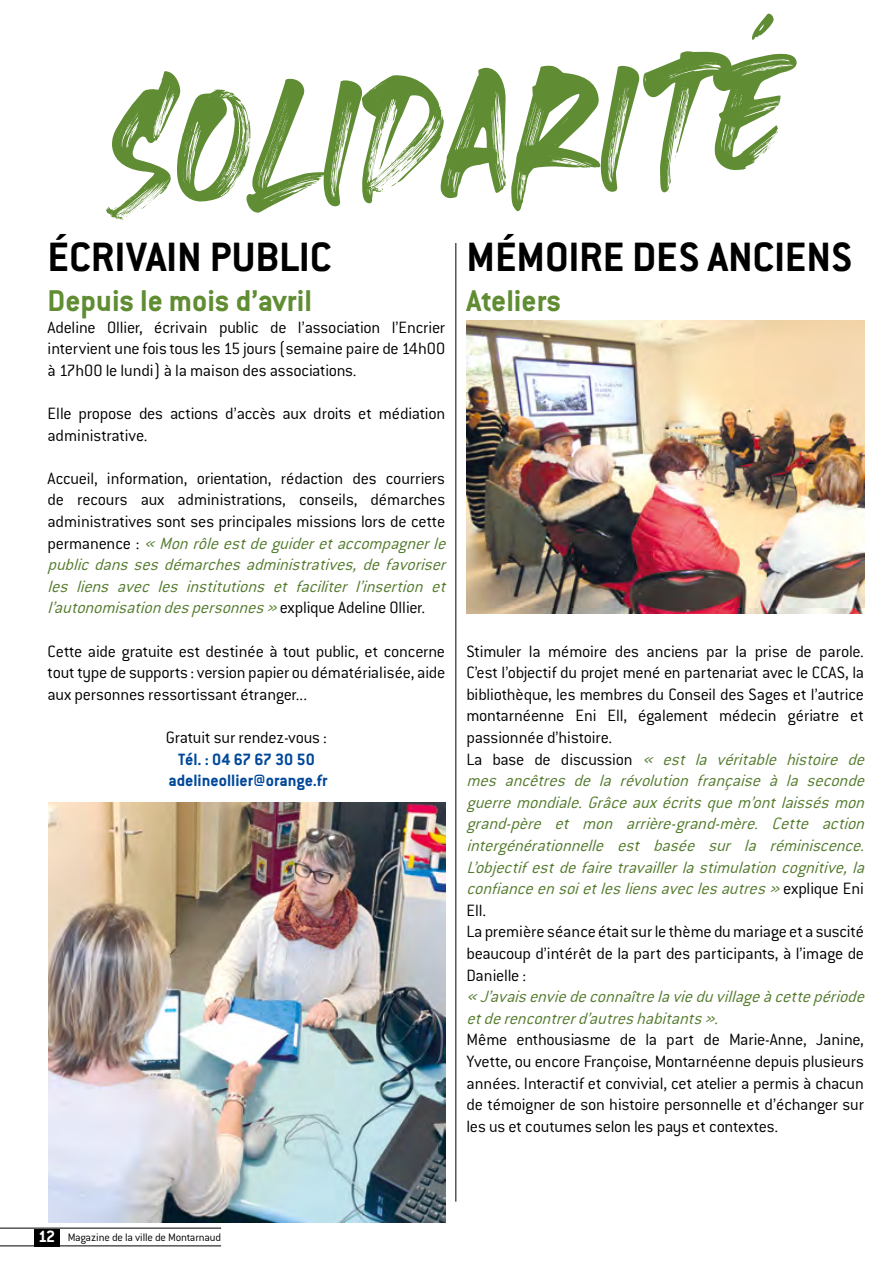
<style>
.page{position:relative;width:893px;height:1263px;background:#fff}
.page>*{position:absolute;margin:0;border:0;box-sizing:border-box;transform-origin:0 0}
.t1{font:247.5px "Heaters";color:#608d33;scale:.94 1}
.t2{font:700 45px "Conduit ITC Std";color:#000}
.t3{font:700 33px "Conduit ITC Std";color:#608d33}
.t4{font:300 18px/21.6px "Conduit ITC Std";letter-spacing:-.01em;color:#000;text-align:justify}
.t5{font:italic 300 18px/21.6px "Conduit ITC Std";color:#537a2c}
.t6{font:700 18px/21.6px "Conduit ITC Std";color:#00489a;text-align:center}
.t7{font:300 12px "Conduit ITC Std";letter-spacing:-.015em;color:#000}
.s1{font-style:italic;color:#537a2c}
.s2{font-weight:700;font-size:18px;color:#fff}
</style>
<div class="page">
<hr style="left:0;top:1228px;width:221px;height:1px;background:#000">
<hr style="left:0;top:1245px;width:221px;height:1px;background:#000">
<div style="left:34px;top:1229px;width:26px;height:18px;background:#000"></div>
<hr style="left:456px;top:243px;width:1px;height:959px;background:#000">
<img style="left:48px;top:803px;width:398px;height:419px">
<img style="left:466px;top:321px;width:398px;height:293px">
<h1 class="t1" style="left:98px;top:49px;width:735px;rotate:-3deg">SOLIDARITÉ</h1>
<h2 class="t2" style="left:48px;top:230px;width:285px">ÉCRIVAIN PUBLIC</h2>
<h3 class="t3" style="left:48px;top:281px;width:266px">Depuis le mois d’avril</h3>
<p class="t4" style="left:48px;top:316px;width:399px">Adeline Ollier, écrivain public de l’association l’Encrier intervient une fois tous les 15 jours (semaine paire de 14h00 à 17h00 le lundi) à la maison des associations.</p>
<p class="t4" style="left:48px;top:402px;width:399px">Elle propose des actions d’accès aux droits et médiation administrative.</p>
<p class="t4" style="left:48px;top:467px;width:405px;text-align:left">Accueil, information, orientation, rédaction des courriers de recours aux administrations, conseils, démarches administratives sont ses principales missions lors de cette p e r m a n e n c e : <span class="s1">«Monrôleestdeguideretaccompagnerle publicdanssesdémarchesadministratives,defavoriser les liens avec les institutions et faciliter l’insertion et l’autonomisationdespersonnes»</span>e x p l i q u e A d e l i n e O l l i e r.</p>
<p class="t4" style="left:48px;top:640px;width:399px">Cette aide gratuite est destinée à tout public, et concerne tout type de supports : version papier ou dématérialisée, aide aux personnes ressortissant étranger...</p>
<p class="t4" style="left:166px;top:726px;width:162px">Gratuit sur rendez-vous :</p>
<p class="t6" style="left:168px;top:748px;width:161px">Tél. : 04 67 67 30 50 adelineollier@orange.fr</p>
<h2 class="t2" style="left:466px;top:230px;width:387px">MÉMOIRE DES ANCIENS</h2>
<h3 class="t3" style="left:466px;top:281px;width:96px">Ateliers</h3>
<p class="t4" style="left:466px;top:640px;width:405px;text-align:left">Stimuler la mémoire des anciens par la prise de parole.<br>C’est l’objectif du projet mené en partenariat avec le CCAS, la bibliothèque, les membres du Conseil des Sages et l’autrice montarnéenne Eni Ell, également médecin gériatre et passionnée d’histoire.<br>L a b a s e d e d i s c u s s i o n <span class="s1">« est la véritable histoire de mes ancêtres de la révolution française à la seconde guerremondiale.Grâceauxécritsquem’ontlaissésmon grand-père et mon arrière-grand-mère. Cette action intergénérationnelle est basée sur la réminiscence.<br>L’objectifestdefairetravaillerlastimulationcognitive,la confianceensoietlesliensaveclesautres»</span>e x p l i q u e E n i Ell.<br>La première séance était sur le thème du mariage et a suscité beaucoup d’intérêt de la part des participants, à l’image de Danielle :</p>
<p class="t5" style="left:466px;top:985px;width:405px">«J’avaisenviedeconnaîtrelavieduvillageàcettepériode etderencontrerd’autreshabitants».</p>
<p class="t4" style="left:466px;top:1028px;width:399px">Même enthousiasme de la part de Marie-Anne, Janine, Yvette, ou encore Françoise, Montarnéenne depuis plusieurs années. Interactif et convivial, cet atelier a permis à chacun de témoigner de son histoire personnelle et d’échanger sur les us et coutumes selon les pays et contextes.</p>
<p class="t7" style="left:38px;top:1230px;width:184px"><span class="s2">12</span> Magazine de la ville de Montarnaud</p>
</div>
